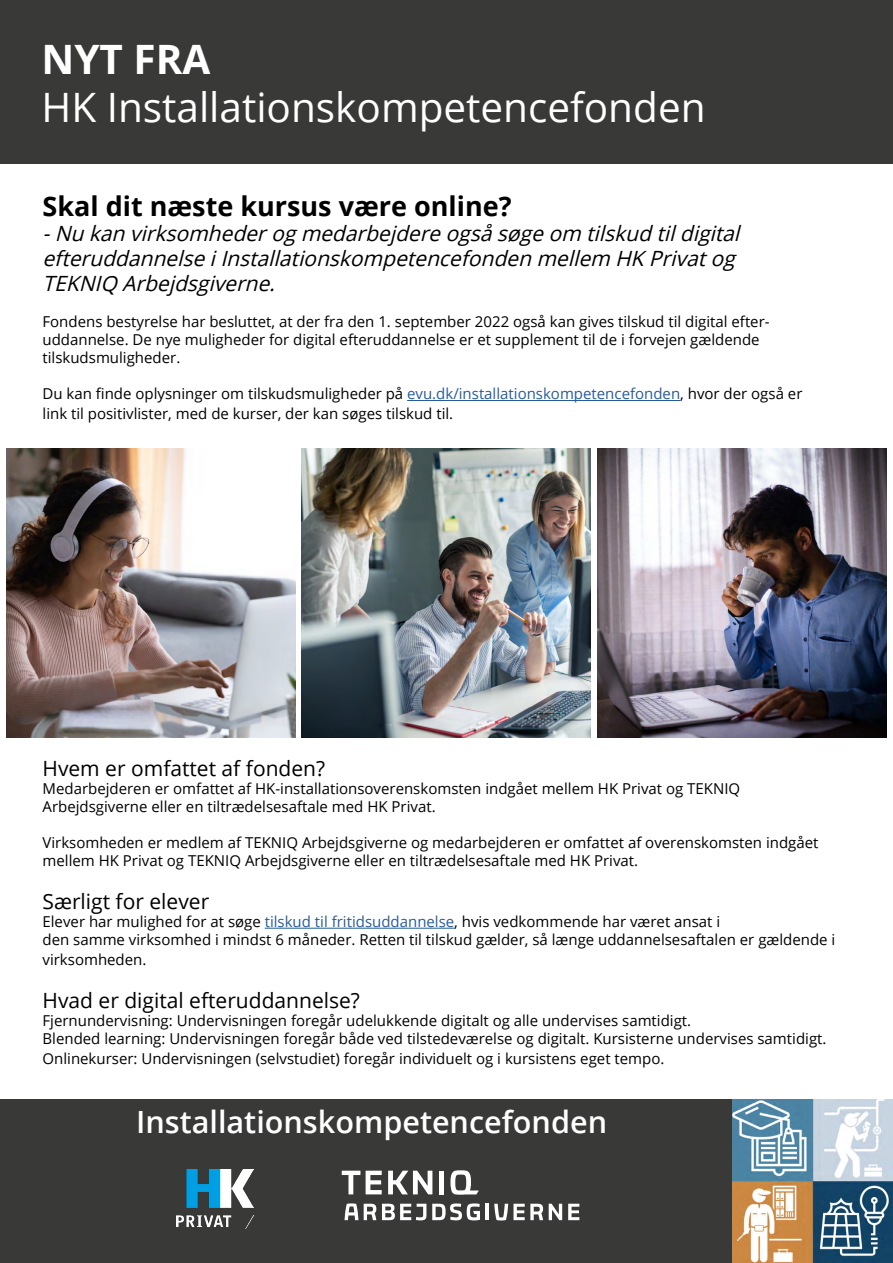
<style>
.page{position:relative;width:893px;height:1263px;background:#fff}
.page>*{position:absolute;margin:0;border:0;box-sizing:border-box;transform-origin:0 0}
.t1{font:40.5px "Open Sans";color:#fff}
.t2{font:700 40.5px "Open Sans";color:#fff}
.t3{font:600 30.6px "Open Sans";color:#fff}
.t4{font:700 27px "Open Sans";color:#000}
.t5{font:italic 21px/25.2px "Open Sans";color:#000}
.t6{font:21px "Open Sans";color:#000}
.t7{font:15px/18px "Open Sans";color:#000}
.s1{color:#275b9b}
</style>
<div class="page">
<hr style="left:407px;top:400px;width:273px;height:1px;background:#275b9b">
<div style="left:0;top:0;width:893px;height:164px;background:#393938"></div>
<hr style="left:265px;top:928px;width:189px;height:1px;background:#275b9b">
<img style="left:302px;top:449px;width:289px;height:289px">
<img style="left:7px;top:449px;width:289px;height:289px">
<img style="left:597px;top:449px;width:289px;height:289px">
<div style="left:0;top:1099px;width:893px;height:164px;background:#393938"></div>
<svg style="left:450px;top:1170px;width:29px;height:25px"></svg>
<svg style="left:342px;top:1171px;width:18px;height:23px"></svg>
<svg style="left:366px;top:1171px;width:16px;height:23px"></svg>
<svg style="left:388px;top:1171px;width:44px;height:23px"></svg>
<div style="left:439px;top:1171px;width:5px;height:23px;background:#fff"></div>
<svg style="left:344px;top:1203px;width:14px;height:17px"></svg>
<svg style="left:364px;top:1204px;width:12px;height:16px"></svg>
<svg style="left:382px;top:1204px;width:44px;height:16px"></svg>
<svg style="left:432px;top:1203px;width:48px;height:17px"></svg>
<hr style="left:486px;top:1204px;width:3px;height:16px;background:#fff">
<svg style="left:494px;top:1204px;width:49px;height:16px"></svg>
<svg style="left:549px;top:1204px;width:13px;height:16px"></svg>
<svg style="left:568px;top:1204px;width:11px;height:16px"></svg>
<img style="left:176px;top:1169px;width:78px;height:60px">
<img style="left:733px;top:1099px;width:160px;height:164px">
<h1 class="t2" style="left:41px;top:30px;width:171px">NYT FRA</h1>
<h1 class="t1" style="left:41px;top:80px;width:666px">HK Installationskompetencefonden</h1>
<h3 class="t4" style="left:43px;top:187px;width:471px">Skal dit næste kursus være online?</h3>
<h3 class="t5" style="left:43px;top:220px;width:705px">-Nu kan virksomhederogmedarbejdereogsåsøgeom tilskud tildigital efteruddannelseiInstallationskompetencefonden mellem HK Privatog<br>TEKNIQ Arbejdsgiverne.</h3>
<p class="t7" style="left:43px;top:312px;width:729px">Fondens bestyrelse har besluttet, at der fra den 1. september 2022 også kan gives tilskud til digital efter&shy;uddannelse. De nye muligheder for digital efteruddannelse er et supplement til de i forvejen gældende tilskudsmuligheder.</p>
<p class="t7" style="left:43px;top:384px;width:761px;line-height:19.8px">Du kan finde oplysninger om tilskudsmuligheder på <span class="s1">evu.dk/installationskompetencefonden</span>, hvor der også er link til positivlister, med de kurser, der kan søges tilskud til.</p>
<h3 class="t6" style="left:43px;top:754px;width:284px">Hvem er omfattet af fonden?</h3>
<p class="t7" style="left:43px;top:779px;width:699px">Medarbejderen er omfattet af HK-installationsoverenskomsten indgået mellem HK Privat og TEKNIQ<br>Arbejdsgiverne eller en tiltrædelsesaftale med HK Privat.</p>
<p class="t7" style="left:43px;top:833px;width:777px">Virksomheden er medlem af TEKNIQ Arbejdsgiverne og medarbejderen er omfattet af overenskomsten indgået mellem HK Privat og TEKNIQ Arbejdsgiverne eller en tiltrædelsesaftale med HK Privat.</p>
<h3 class="t6" style="left:43px;top:887px;width:168px">Særligt for elever</h3>
<p class="t7" style="left:43px;top:912px;width:794px">Elever har mulighed for at søge <span class="s1">tilskud til fritidsuddannelse</span>, hvis vedkommende har været ansat i<br>den samme virksomhed i mindst 6 måneder. Retten til tilskud gælder, så længe uddannelsesaftalen er gældende i</p>
<p class="t7" style="left:43px;top:950px;width:105px">virksomheden.</p>
<h3 class="t6" style="left:43px;top:986px;width:319px">Hvad er digital efteruddannelse?</h3>
<p class="t7" style="left:43px;top:1011px;width:785px">Fjernundervisning: Undervisningen foregår udelukkende digitalt og alle undervises samtidigt.<br>Blended learning: Undervisningen foregår både ved tilstedeværelse og digitalt. Kursisterne undervises samtidigt.</p>
<p class="t7" style="left:43px;top:1049px;width:623px">Onlinekurser: Undervisningen (selvstudiet) foregår individuelt og i kursistens eget tempo.</p>
<h2 class="t3" style="left:136px;top:1101px;width:473px">Installationskompetencefonden</h2>
</div>
